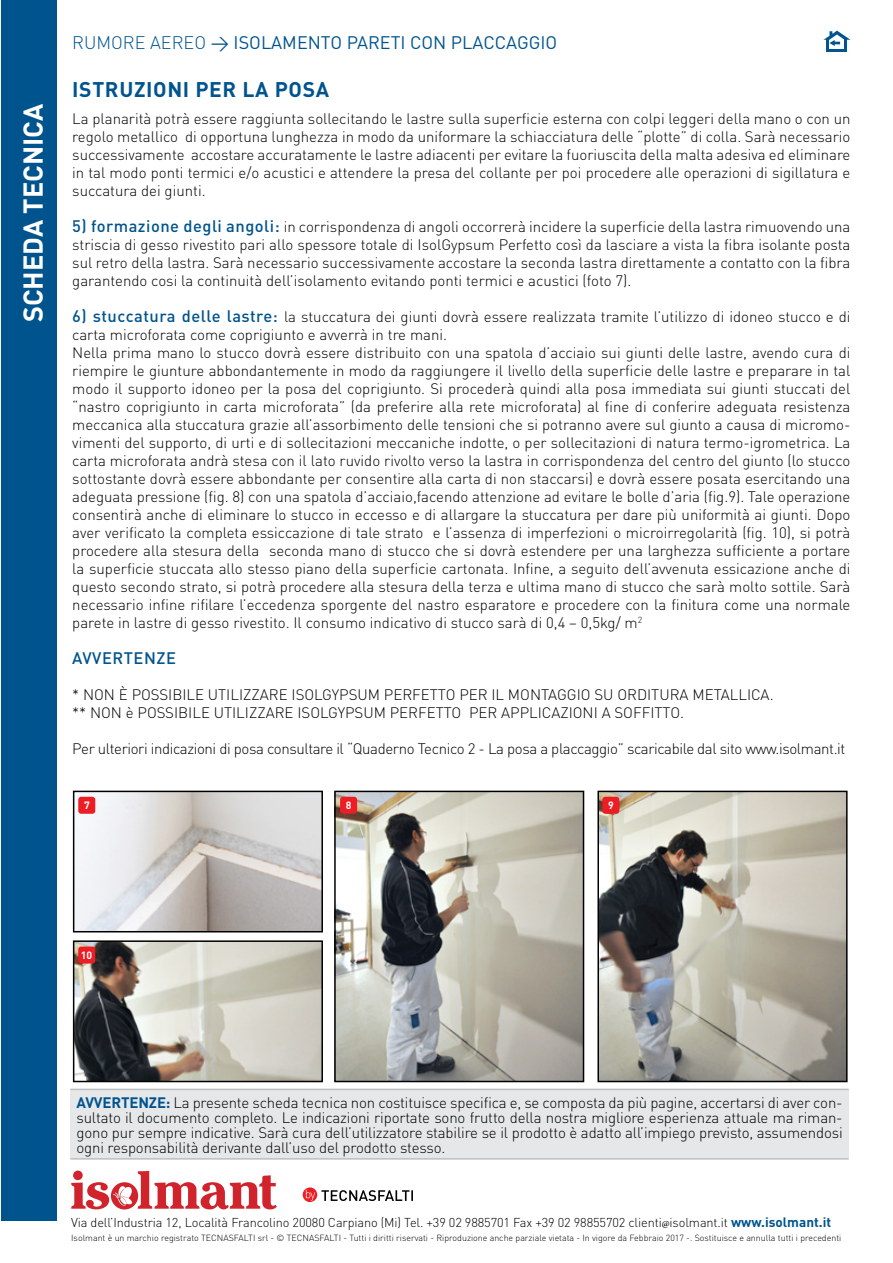
<style>
.page{position:relative;width:893px;height:1263px;background:#fff}
.page>*{position:absolute;margin:0;border:0;box-sizing:border-box;transform-origin:0 0}
.t1{font:700 27px "DIN";color:#fff}
.t2{font:700 21px "DIN";letter-spacing:.03em;color:#00548e}
.t3{font:18px "DIN";color:#00548e}
.t4{font:500 16.5px "DIN";letter-spacing:.03em;color:#00548e}
.t5{font:300 15px/18px "DIN";color:#000;text-align:justify}
.t6{font:300 15px "DIN";letter-spacing:-.025em;color:#000}
.t7{font:300 12.75px "DIN";letter-spacing:-.01em;color:#000}
.t8{font:700 10.5px "DIN";color:#fff}
.t9{font:300 8.85px "DIN";color:#000}
.s1{font-weight:300}
.s2{font-weight:500;font-size:16.5px;color:#00548e}
.s3{font-weight:700;color:#00548e}
.s4{font-family:"Minion Pro";font-weight:400;font-size:10.5px}
.s5{font-weight:700;font-size:13.5px;color:#00548e}
</style>
<div class="page">
<div style="left:1px;top:0;width:55px;height:1220px;background:#00548e"></div>
<svg style="left:303px;top:1187px;width:14px;height:15px"></svg>
<svg style="left:321px;top:1190px;width:92px;height:11px"></svg>
<svg style="left:306px;top:1190px;width:9px;height:11px"></svg>
<svg style="left:71px;top:1170px;width:206px;height:39px"></svg>
<div style="left:70px;top:1089px;width:779px;height:70px;background:#e6e7e8"></div>
<hr style="left:70px;top:1089px;width:779px;height:1px;background:#bcbec0">
<hr style="left:70px;top:1158px;width:779px;height:1px;background:#bcbec0">
<svg style="left:823px;top:31px;width:27px;height:18px"></svg>
<hr style="left:826px;top:49px;width:21px;height:3px;background:#00558e">
<img style="left:76px;top:943px;width:244px;height:136px">
<div style="left:73px;top:940px;width:250px;height:142px;border:2px solid #000"></div>
<img style="left:337px;top:794px;width:244px;height:285px">
<div style="left:334px;top:791px;width:250px;height:291px;border:2px solid #000"></div>
<img style="left:76px;top:794px;width:244px;height:135px">
<div style="left:73px;top:791px;width:250px;height:141px;border:2px solid #000"></div>
<img style="left:600px;top:794px;width:245px;height:285px">
<div style="left:597px;top:791px;width:251px;height:291px;border:2px solid #000"></div>
<div style="left:78px;top:797px;width:17px;height:17px;background:#ed1d24;border-radius:3px"></div>
<div style="left:78px;top:946px;width:17px;height:17px;background:#ed1d24;border-radius:3px"></div>
<div style="left:340px;top:797px;width:17px;height:17px;background:#ed1d24;border-radius:3px"></div>
<div style="left:602px;top:797px;width:17px;height:17px;background:#ed1d24;border-radius:3px"></div>
<h1 class="t1" style="left:15px;top:322px;width:220px;rotate:-90deg">SCHEDA TECNICA</h1>
<p class="t3" style="left:72px;top:31px;width:486px"><span class="s1">RUMORE AEREO</span> &gt; ISOLAMENTO PARETI CON PLACCAGGIO</p>
<h2 class="t2" style="left:72px;top:76px;width:258px">ISTRUZIONI PER LA POSA</h2>
<p class="t5" style="left:72px;top:110px;width:780px">La planarità potrà essere raggiunta sollecitando le lastre sulla superficie esterna con colpi leggeri della mano o con un regolo metallico di opportuna lunghezza in modo da uniformare la schiacciatura delle “plotte” di colla. Sarà necessario successivamente accostare accuratamente le lastre adiacenti per evitare la fuoriuscita della malta adesiva ed eliminare in tal modo ponti termici e/o acustici e attendere la presa del collante per poi procedere alle operazioni di sigillatura e succatura dei giunti.</p>
<p class="t5" style="left:72px;top:218px;width:780px"><span class="s2">5) formazione degli angoli:</span> in corrispondenza di angoli occorrerà incidere la superficie della lastra rimuovendo una striscia di gesso rivestito pari allo spessore totale di IsolGypsum Perfetto così da lasciare a vista la fibra isolante posta sul retro della lastra. Sarà necessario successivamente accostare la seconda lastra direttamente a contatto con la fibra garantendo cosi la continuità dell’isolamento evitando ponti termici e acustici (foto 7).</p>
<p class="t5" style="left:72px;top:308px;width:780px;text-align:left"><span class="s2">6) stuccatura delle lastre:</span> la stuccatura dei giunti dovrà essere realizzata tramite l’utilizzo di idoneo stucco e di carta microforata come coprigiunto e avverrà in tre mani.<br>Nella prima mano lo stucco dovrà essere distribuito con una spatola d’acciaio sui giunti delle lastre, avendo cura di riempire le giunture abbondantemente in modo da raggiungere il livello della superficie delle lastre e preparare in tal modo il supporto idoneo per la posa del coprigiunto. Si procederà quindi alla posa immediata sui giunti stuccati del “nastro coprigiunto in carta microforata” (da preferire alla rete microforata) al fine di conferire adeguata resistenza meccanica alla stuccatura grazie all’assorbimento delle tensioni che si potranno avere sul giunto a causa di micromo&shy;vimenti del supporto, di urti e di sollecitazioni meccaniche indotte, o per sollecitazioni di natura termo-igrometrica. La carta microforata andrà stesa con il lato ruvido rivolto verso la lastra in corrispondenza del centro del giunto (lo stucco sottostante dovrà essere abbondante per consentire alla carta di non staccarsi) e dovrà essere posata esercitando una adeguata pressione (fig. 8) con una spatola d’acciaio,facendo attenzione ad evitare le bolle d’aria (fig.9). Tale operazione consentirà anche di eliminare lo stucco in eccesso e di allargare la stuccatura per dare più uniformità ai giunti. Dopo aver verificato la completa essiccazione di tale strato e l’assenza di imperfezioni o microirregolarità (fig. 10), si potrà procedere alla stesura della seconda mano di stucco che si dovrà estendere per una larghezza sufficiente a portare la superficie stuccata allo stesso piano della superficie cartonata. Infine, a seguito dell’avvenuta essicazione anche di questo secondo strato, si potrà procedere alla stesura della terza e ultima mano di stucco che sarà molto sottile. Sarà necessario infine rifilare l’eccedenza sporgente del nastro esparatore e procedere con la finitura come una normale parete in lastre di gesso rivestito. Il consumo indicativo di stucco sarà di 0,4 – 0,5kg/ m<sup>2</sup></p>
<p class="t4" style="left:72px;top:648px;width:105px">AVVERTENZE</p>
<p class="t5" style="left:72px;top:686px;width:703px">* NON È POSSIBILE UTILIZZARE ISOLGYPSUM PERFETTO PER IL MONTAGGIO SU ORDITURA METALLICA. ** NON è POSSIBILE UTILIZZARE ISOLGYPSUM PERFETTO PER APPLICAZIONI A SOFFITTO.</p>
<p class="t6" style="left:72px;top:740px;width:775px">Per ulteriori indicazioni di posa consultare il “Quaderno Tecnico 2 - La posa a placcaggio” scaricabile dal sito www.isolmant.it</p>
<p class="t8" style="left:84px;top:798px;width:7px">7</p>
<p class="t8" style="left:346px;top:798px;width:7px">8</p>
<p class="t8" style="left:608px;top:798px;width:7px">9</p>
<p class="t8" style="left:81px;top:948px;width:13px">10</p>
<p class="t5" style="left:76px;top:1095px;width:768px;line-height:15px"><span class="s3">AVVERTENZE:</span> La presente scheda tecnica non costituisce specifica e, se composta da più pagine, accertarsi di aver con&shy;sultato il documento completo. Le indicazioni riportate sono frutto della nostra migliore esperienza attuale ma riman&shy;gono pur sempre indicative. Sarà cura dell’utilizzatore stabilire se il prodotto è adatto all’impiego previsto, assumendosi ogni responsabilità derivante dall’uso del prodotto stesso.</p>
<p class="t7" style="left:71px;top:1215px;width:761px">Via dell’Industria 12, Località Francolino 20080 Carpiano (Mi) Tel. +39 02 9885701 Fax +39 02 98855702 clienti<span class="s4">@</span>isolmant.it <span class="s5">www.isolmant.it</span></p>
<p class="t9" style="left:71px;top:1232px;width:772px">Isolmant è un marchio registrato TECNASFALTI srl - © TECNASFALTI - Tutti i diritti riservati - Riproduzione anche parziale vietata - In vigore da Febbraio 2017 -. Sostituisce e annulla tutti i precedenti</p>
</div>
